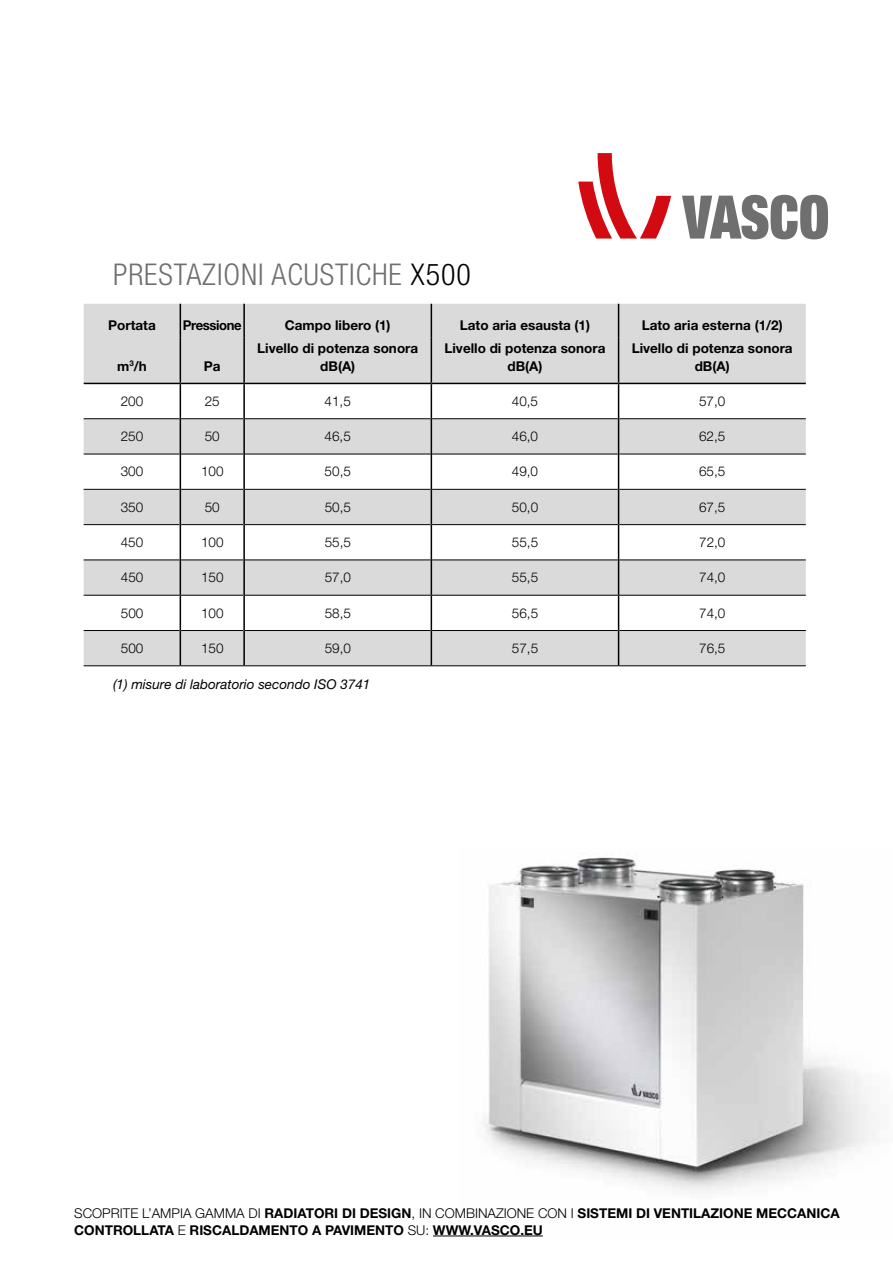
<style>
.page{position:relative;width:893px;height:1263px;background:#fff}
.page>*{position:absolute;margin:0;border:0;box-sizing:border-box;transform-origin:0 0}
.t1{font:300 condensed 30px "Helvetica Neue LT Std";letter-spacing:.03em;color:#706f6f}
.t2{font:700 13.5px/18px "Helvetica Neue LT Std";color:#000;text-align:center}
.t3{font:300 13.5px "Helvetica Neue LT Std";color:#000}
.t4{font:italic 13.5px "Helvetica Neue";color:#000}
.t5{font:700 13.5px "Helvetica Neue LT Std";letter-spacing:-.03em;color:#000}
.s1{color:#000}
.s2{font-weight:300}
</style>
<div class="page">
<img style="left:458px;top:857px;width:417px;height:380px">
<svg style="left:578px;top:153px;width:93px;height:86px"></svg>
<svg style="left:682px;top:195px;width:146px;height:44px"></svg>
<div style="left:84px;top:304px;width:722px;height:361px;background:#dadada"></div>
<svg style="left:84px;top:384px;width:722px;height:246px"></svg>
<hr style="left:180px;top:304px;width:1px;height:34px;background:#000">
<hr style="left:243px;top:304px;width:2px;height:34px;background:#000">
<hr style="left:431px;top:304px;width:1px;height:34px;background:#000">
<hr style="left:618px;top:304px;width:1px;height:34px;background:#000">
<hr style="left:180px;top:338px;width:1px;height:45px;background:#000">
<hr style="left:243px;top:338px;width:2px;height:45px;background:#000">
<hr style="left:431px;top:338px;width:1px;height:45px;background:#000">
<hr style="left:618px;top:338px;width:1px;height:45px;background:#000">
<hr style="left:84px;top:383px;width:96px;height:1px;background:#000">
<hr style="left:180px;top:383px;width:64px;height:1px;background:#000">
<hr style="left:244px;top:383px;width:187px;height:1px;background:#000">
<hr style="left:431px;top:383px;width:188px;height:1px;background:#000">
<hr style="left:619px;top:383px;width:187px;height:1px;background:#000">
<hr style="left:84px;top:454px;width:96px;height:1px;background:#000">
<hr style="left:181px;top:454px;width:62px;height:1px;background:#000">
<hr style="left:245px;top:454px;width:186px;height:1px;background:#000">
<hr style="left:432px;top:454px;width:186px;height:1px;background:#000">
<hr style="left:619px;top:454px;width:187px;height:1px;background:#000">
<hr style="left:84px;top:489px;width:96px;height:1px;background:#000">
<hr style="left:181px;top:489px;width:62px;height:1px;background:#000">
<hr style="left:245px;top:489px;width:186px;height:1px;background:#000">
<hr style="left:432px;top:489px;width:186px;height:1px;background:#000">
<hr style="left:619px;top:489px;width:187px;height:1px;background:#000">
<hr style="left:84px;top:418px;width:96px;height:1px;background:#000">
<hr style="left:181px;top:418px;width:62px;height:1px;background:#000">
<hr style="left:245px;top:418px;width:186px;height:1px;background:#000">
<hr style="left:432px;top:418px;width:186px;height:1px;background:#000">
<hr style="left:619px;top:418px;width:187px;height:1px;background:#000">
<hr style="left:84px;top:524px;width:96px;height:1px;background:#000">
<hr style="left:181px;top:524px;width:62px;height:1px;background:#000">
<hr style="left:245px;top:524px;width:186px;height:1px;background:#000">
<hr style="left:432px;top:524px;width:186px;height:1px;background:#000">
<hr style="left:619px;top:524px;width:187px;height:1px;background:#000">
<hr style="left:84px;top:559px;width:96px;height:1px;background:#000">
<hr style="left:181px;top:559px;width:62px;height:1px;background:#000">
<hr style="left:245px;top:559px;width:186px;height:1px;background:#000">
<hr style="left:432px;top:559px;width:186px;height:1px;background:#000">
<hr style="left:619px;top:559px;width:187px;height:1px;background:#000">
<hr style="left:84px;top:630px;width:96px;height:1px;background:#000">
<hr style="left:181px;top:630px;width:62px;height:1px;background:#000">
<hr style="left:245px;top:630px;width:186px;height:1px;background:#000">
<hr style="left:432px;top:630px;width:186px;height:1px;background:#000">
<hr style="left:619px;top:630px;width:187px;height:1px;background:#000">
<hr style="left:180px;top:384px;width:1px;height:35px;background:#000">
<hr style="left:431px;top:384px;width:1px;height:35px;background:#000">
<hr style="left:618px;top:384px;width:1px;height:35px;background:#000">
<hr style="left:180px;top:419px;width:1px;height:35px;background:#000">
<hr style="left:431px;top:419px;width:1px;height:35px;background:#000">
<hr style="left:618px;top:419px;width:1px;height:35px;background:#000">
<hr style="left:180px;top:454px;width:1px;height:35px;background:#000">
<hr style="left:431px;top:454px;width:1px;height:35px;background:#000">
<hr style="left:618px;top:454px;width:1px;height:35px;background:#000">
<hr style="left:180px;top:489px;width:1px;height:36px;background:#000">
<hr style="left:431px;top:489px;width:1px;height:36px;background:#000">
<hr style="left:618px;top:489px;width:1px;height:36px;background:#000">
<hr style="left:180px;top:525px;width:1px;height:35px;background:#000">
<hr style="left:431px;top:525px;width:1px;height:35px;background:#000">
<hr style="left:618px;top:525px;width:1px;height:35px;background:#000">
<hr style="left:180px;top:560px;width:1px;height:35px;background:#000">
<hr style="left:431px;top:560px;width:1px;height:35px;background:#000">
<hr style="left:618px;top:560px;width:1px;height:35px;background:#000">
<hr style="left:180px;top:596px;width:1px;height:34px;background:#000">
<hr style="left:431px;top:596px;width:1px;height:34px;background:#000">
<hr style="left:618px;top:596px;width:1px;height:34px;background:#000">
<hr style="left:180px;top:630px;width:1px;height:35px;background:#000">
<hr style="left:431px;top:630px;width:1px;height:35px;background:#000">
<hr style="left:618px;top:630px;width:1px;height:35px;background:#000">
<hr style="left:84px;top:595px;width:96px;height:1px;background:#000">
<hr style="left:180px;top:595px;width:63px;height:1px;background:#000">
<hr style="left:245px;top:595px;width:186px;height:1px;background:#000">
<hr style="left:431px;top:595px;width:188px;height:1px;background:#000">
<hr style="left:619px;top:595px;width:187px;height:1px;background:#000">
<hr style="left:84px;top:665px;width:96px;height:1px;background:#000">
<hr style="left:180px;top:665px;width:64px;height:1px;background:#000">
<hr style="left:244px;top:665px;width:187px;height:1px;background:#000">
<hr style="left:431px;top:665px;width:188px;height:1px;background:#000">
<hr style="left:619px;top:665px;width:187px;height:1px;background:#000">
<hr style="left:243px;top:384px;width:2px;height:35px;background:#000">
<hr style="left:243px;top:419px;width:2px;height:35px;background:#000">
<hr style="left:243px;top:454px;width:2px;height:35px;background:#000">
<hr style="left:243px;top:489px;width:2px;height:36px;background:#000">
<hr style="left:243px;top:525px;width:2px;height:35px;background:#000">
<hr style="left:243px;top:560px;width:2px;height:35px;background:#000">
<hr style="left:243px;top:595px;width:2px;height:35px;background:#000">
<hr style="left:243px;top:630px;width:2px;height:35px;background:#000">
<hr style="left:433px;top:1235px;width:110px;height:1px;background:#000">
<h1 class="t1" style="left:113px;top:257px;width:359px">PRESTAZIONI ACUSTICHE <span class="s1">X500</span></h1>
<p class="t2" style="left:108px;top:316px;width:49px">Portata</p>
<p class="t2" style="left:117px;top:357px;width:31px">m<sup>3</sup>/h</p>
<p class="t2" style="left:285px;top:316px;width:107px">Campo libero (1)</p>
<p class="t2" style="left:460px;top:316px;width:132px">Lato aria esausta (1)</p>
<p class="t2" style="left:642px;top:316px;width:143px">Lato aria esterna (1/2)</p>
<p class="t2" style="left:257px;top:339px;width:162px">Livello di potenza sonora dB(A)</p>
<p class="t2" style="left:444px;top:339px;width:162px">Livello di potenza sonora dB(A)</p>
<p class="t2" style="left:632px;top:339px;width:162px">Livello di potenza sonora dB(A)</p>
<p class="t5" style="left:183px;top:317px;width:60px">Pressione</p>
<p class="t2" style="left:204px;top:357px;width:18px">Pa</p>
<p class="t3" style="left:121px;top:393px;width:24px">200</p>
<p class="t3" style="left:205px;top:393px;width:17px">25</p>
<p class="t3" style="left:325px;top:393px;width:28px">41,5</p>
<p class="t3" style="left:512px;top:393px;width:28px">40,5</p>
<p class="t3" style="left:699px;top:393px;width:28px">57,0</p>
<p class="t3" style="left:121px;top:428px;width:24px">250</p>
<p class="t3" style="left:205px;top:428px;width:17px">50</p>
<p class="t3" style="left:325px;top:428px;width:28px">46,5</p>
<p class="t3" style="left:512px;top:428px;width:28px">46,0</p>
<p class="t3" style="left:699px;top:428px;width:28px">62,5</p>
<p class="t3" style="left:121px;top:463px;width:24px">300</p>
<p class="t3" style="left:201px;top:463px;width:24px">100</p>
<p class="t3" style="left:325px;top:463px;width:28px">50,5</p>
<p class="t3" style="left:512px;top:463px;width:28px">49,0</p>
<p class="t3" style="left:699px;top:463px;width:28px">65,5</p>
<p class="t3" style="left:121px;top:499px;width:24px">350</p>
<p class="t3" style="left:205px;top:499px;width:17px">50</p>
<p class="t3" style="left:325px;top:499px;width:28px">50,5</p>
<p class="t3" style="left:512px;top:499px;width:28px">50,0</p>
<p class="t3" style="left:699px;top:499px;width:28px">67,5</p>
<p class="t3" style="left:121px;top:534px;width:24px">450</p>
<p class="t3" style="left:201px;top:534px;width:24px">100</p>
<p class="t3" style="left:325px;top:534px;width:28px">55,5</p>
<p class="t3" style="left:512px;top:534px;width:28px">55,5</p>
<p class="t3" style="left:699px;top:534px;width:28px">72,0</p>
<p class="t3" style="left:121px;top:569px;width:24px">450</p>
<p class="t3" style="left:201px;top:569px;width:24px">150</p>
<p class="t3" style="left:325px;top:569px;width:28px">57,0</p>
<p class="t3" style="left:512px;top:569px;width:28px">55,5</p>
<p class="t3" style="left:699px;top:569px;width:28px">74,0</p>
<p class="t3" style="left:121px;top:605px;width:24px">500</p>
<p class="t3" style="left:201px;top:605px;width:24px">100</p>
<p class="t3" style="left:325px;top:605px;width:28px">58,5</p>
<p class="t3" style="left:512px;top:605px;width:28px">56,5</p>
<p class="t3" style="left:699px;top:605px;width:28px">74,0</p>
<p class="t3" style="left:121px;top:640px;width:24px">500</p>
<p class="t3" style="left:201px;top:640px;width:24px">150</p>
<p class="t3" style="left:325px;top:640px;width:28px">59,0</p>
<p class="t3" style="left:512px;top:640px;width:28px">57,5</p>
<p class="t3" style="left:699px;top:640px;width:28px">76,5</p>
<p class="t4" style="left:113px;top:676px;width:259px">(1) misure di laboratorio secondo ISO 3741</p>
<p class="t2" style="left:74px;top:1205px;width:767px;line-height:16.2px;text-align:left"><span class="s2">SCOPRITE L’AMPIA GAMMA DI</span> RADIATORI DI DESIGN<span class="s2">, IN COMBINAZIONE CON I</span> SISTEMI DI VENTILAZIONE MECCANICA<br>CONTROLLATA <span class="s2">E</span> RISCALDAMENTO A PAVIMENTO <span class="s2">SU:</span> WWW.VASCO.EU</p>
</div>
